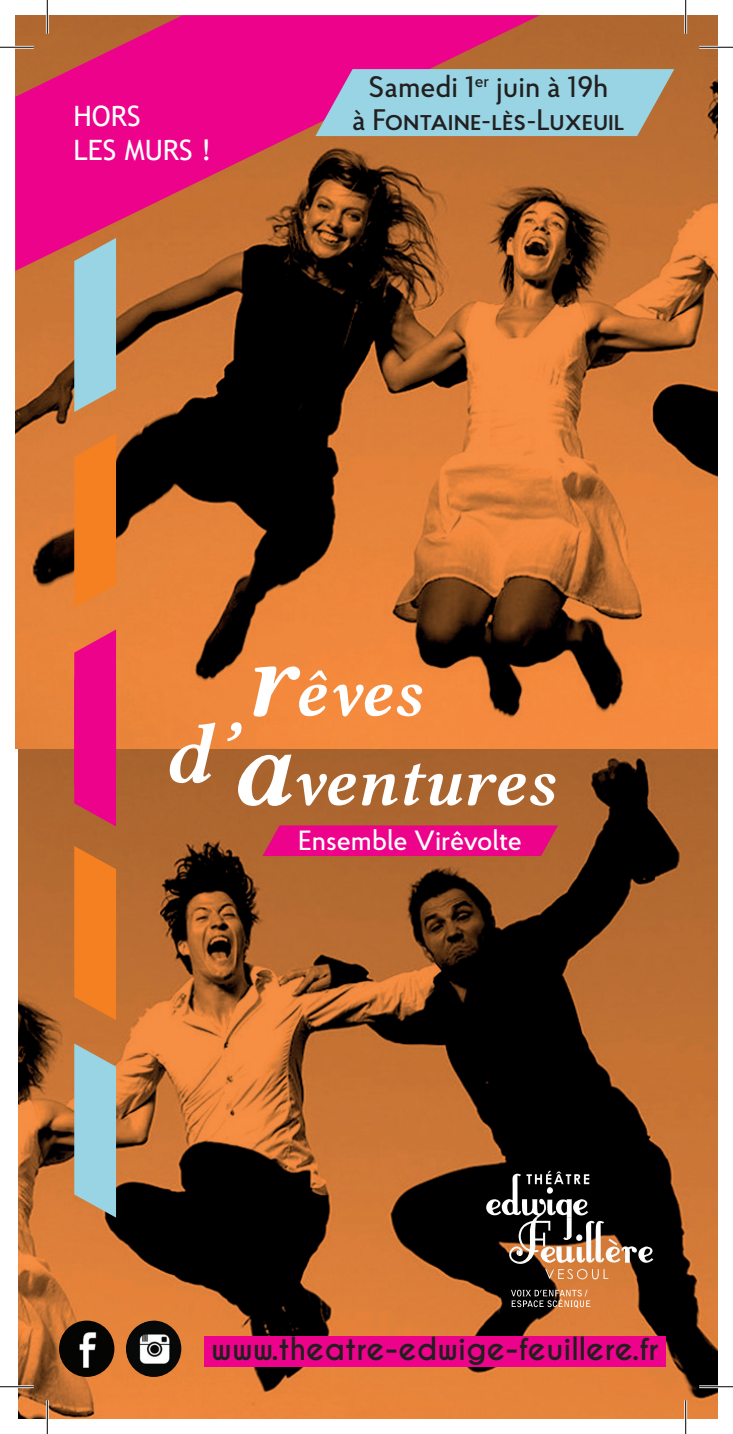
<style>
.page{position:relative;width:733px;height:1434px;background:#fff}
.page>*{position:absolute;margin:0;border:0;box-sizing:border-box;transform-origin:0 0}
.t1{font:85.5px "Lin Libertine ZI";color:#fff}
.t2{font:69.75px "Lin Libertine ZI";color:#fff}
.t3{font:700 29.93px "Caviar Dreams";color:#231f20}
.t4{font:500 29.7px/32.9px "Proba Pro";color:#231f20;text-align:center}
.t5{font:28.12px/33.8px "Trebuchet MS";color:#fff}
.t6{font:500 27.68px "Proba Pro";color:#fff}
.s1{font-size:112.5px}
</style>
<div class="page">
<img style="left:18px;top:749px;width:699px;height:670px">
<img style="left:15px;top:15px;width:702px;height:734px">
<img style="left:501px;top:1171px;width:88px;height:45px">
<img style="left:486px;top:1199px;width:15px;height:17px">
<img style="left:518px;top:1217px;width:68px;height:47px">
<img style="left:508px;top:1234px;width:10px;height:30px">
<img style="left:621px;top:1246px;width:32px;height:17px">
<img style="left:545px;top:1269px;width:63px;height:11px">
<svg style="left:511px;top:1290px;width:79px;height:18px"></svg>
<div style="left:204px;top:1337px;width:461px;height:30px;background:#ed028c"></div>
<img style="left:126px;top:1320px;width:55px;height:57px;border-radius:28px">
<img style="left:59px;top:1320px;width:55px;height:57px;border-radius:28px">
<svg style="left:74px;top:846px;width:42px;height:174px;background:#ec7d23"></svg>
<svg style="left:74px;top:434px;width:42px;height:174px;background:#f17f24"></svg>
<svg style="left:74px;top:271px;width:42px;height:141px;background:#9dccd3"></svg>
<svg style="left:74px;top:629px;width:42px;height:197px;background:#e81081"></svg>
<svg style="left:74px;top:1043px;width:42px;height:175px;background:#9ec6ca"></svg>
<svg style="left:15px;top:15px;width:524px;height:256px;background:#c4305b"></svg>
<svg style="left:262px;top:825px;width:295px;height:31px;background:#e80885"></svg>
<svg style="left:315px;top:69px;width:359px;height:67px;background:#9ec3d4"></svg>
<hr style="left:0;top:46px;width:34px;height:3px;background:#fff">
<hr style="left:699px;top:46px;width:33px;height:3px;background:#fff">
<hr style="left:0;top:1385px;width:34px;height:3px;background:#fff">
<hr style="left:699px;top:1385px;width:33px;height:3px;background:#fff">
<hr style="left:46px;top:0;width:3px;height:34px;background:#fff">
<hr style="left:46px;top:1400px;width:3px;height:34px;background:#fff">
<hr style="left:684px;top:0;width:2px;height:34px;background:#fff">
<hr style="left:684px;top:1400px;width:2px;height:34px;background:#fff">
<hr style="left:0;top:47px;width:34px;height:1px;background:#000">
<hr style="left:699px;top:47px;width:33px;height:1px;background:#000">
<hr style="left:0;top:1386px;width:34px;height:1px;background:#000">
<hr style="left:699px;top:1386px;width:33px;height:1px;background:#000">
<hr style="left:47px;top:0;width:1px;height:34px;background:#000">
<hr style="left:47px;top:1400px;width:1px;height:34px;background:#000">
<hr style="left:685px;top:0;width:1px;height:34px;background:#000">
<hr style="left:685px;top:1400px;width:1px;height:34px;background:#000">
<p class="t5" style="left:73px;top:99px;width:139px">HORS<br>LES MURS !</p>
<p class="t4" style="left:352px;top:69px;width:274px">Samedi 1<sup>er</sup> juin à 19h<br>à Fontaine-lès-Luxeuil</p>
<h2 class="t2" style="left:243px;top:653px;width:179px"><span class="s1">r</span>êves</h2>
<h1 class="t1" style="left:164px;top:705px;width:74px">d’</h1>
<h2 class="t2" style="left:229px;top:742px;width:327px"><span class="s1">a</span>ventures</h2>
<p class="t6" style="left:298px;top:822px;width:225px">Ensemble Virêvolte</p>
<p class="t3" style="left:211px;top:1331px;width:449px">www.theatre-edwige-feuillere.fr</p>
</div>
